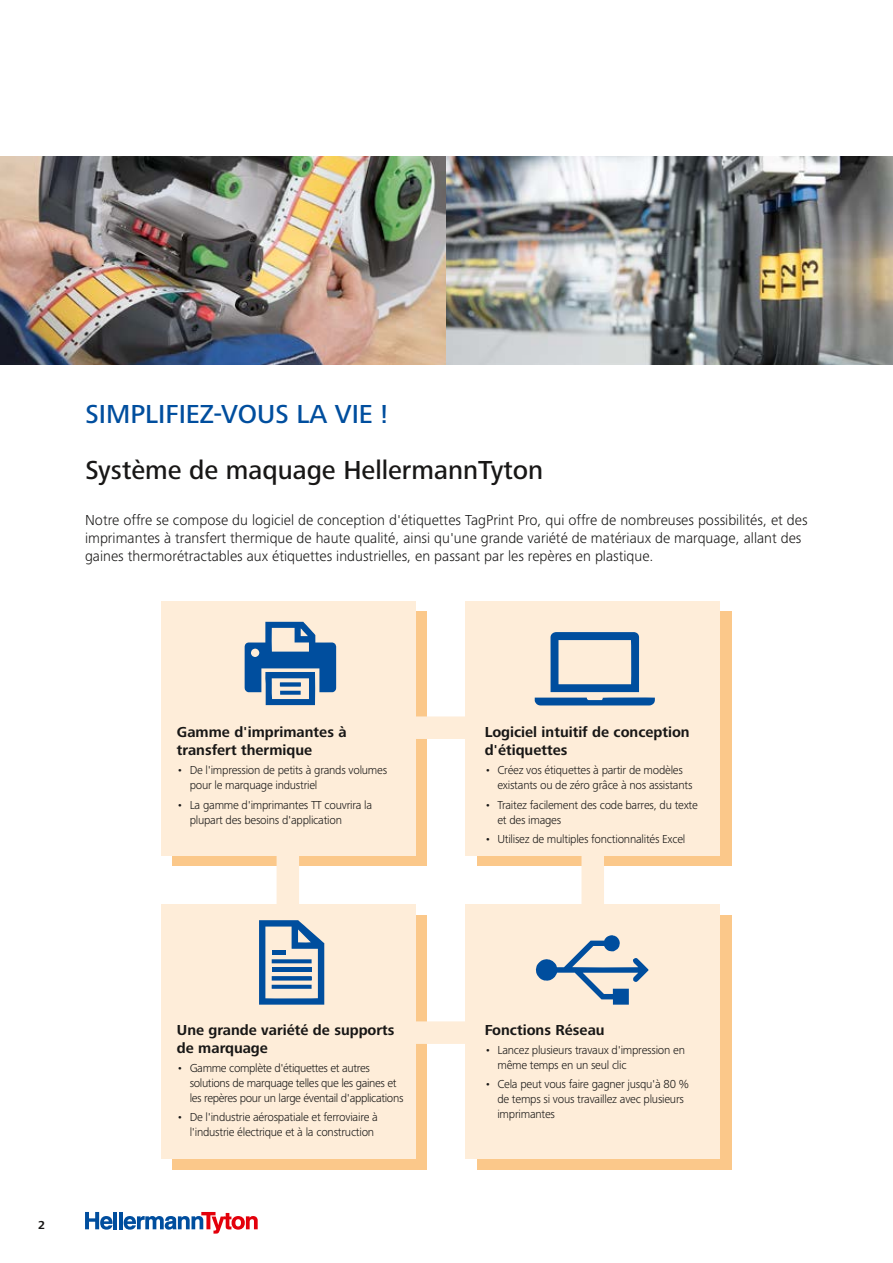
<style>
.page{position:relative;width:893px;height:1263px;background:#fff}
.page>*{position:absolute;margin:0;border:0;box-sizing:border-box;transform-origin:0 0}
.t1{font:500 27px "Frutiger Next LTW1 G";color:#181716}
.t2{font:500 27px "Frutiger Next LTW1 G";color:#004e9e}
.t3{font:300 15px/18px "Frutiger Next LTW1 G";color:#181716}
.t4{font:700 15px/18px "Frutiger Next LTW1 G";color:#181716}
.t5{font:300 12px/15px "Frutiger Next LTW1 G";letter-spacing:-.02em;color:#181716}
.t6{font:700 12px "Frutiger Next LTW1 G";color:#181716}
</style>
<div class="page">
<hr style="left:114px;top:1212px;width:3px;height:17px;background:#004e9e">
<hr style="left:119px;top:1212px;width:4px;height:17px;background:#004e9e">
<svg style="left:85px;top:1212px;width:28px;height:17px"></svg>
<svg style="left:124px;top:1212px;width:134px;height:21px"></svg>
<img style="left:0;top:156px;width:893px;height:209px">
<div style="left:477px;top:611px;width:255px;height:255px;background:#fbc88a"></div>
<div style="left:172px;top:611px;width:255px;height:255px;background:#fbc88a"></div>
<div style="left:172px;top:915px;width:255px;height:255px;background:#fbc88a"></div>
<div style="left:477px;top:915px;width:255px;height:255px;background:#fbc88a"></div>
<div style="left:465px;top:601px;width:255px;height:255px;background:#feedd9"></div>
<div style="left:161px;top:601px;width:255px;height:255px;background:#feedd9"></div>
<div style="left:161px;top:904px;width:255px;height:255px;background:#feedd9"></div>
<div style="left:465px;top:904px;width:255px;height:255px;background:#feedd9"></div>
<svg style="left:266px;top:705px;width:349px;height:339px"></svg>
<svg style="left:259px;top:920px;width:65px;height:85px"></svg>
<hr style="left:272px;top:951px;width:13px;height:4px;background:#004e9e">
<svg style="left:536px;top:935px;width:113px;height:70px"></svg>
<svg style="left:245px;top:622px;width:91px;height:83px"></svg>
<svg style="left:535px;top:632px;width:120px;height:73px"></svg>
<h1 class="t2" style="left:85px;top:399px;width:304px">SIMPLIFIEZ-VOUS LA VIE !</h1>
<h1 class="t1" style="left:85px;top:454px;width:460px">Système de maquage HellermannTyton</h1>
<p class="t3" style="left:85px;top:511px;width:724px">Notre offre se compose du logiciel de conception d'étiquettes TagPrint Pro, qui offre de nombreuses possibilités, et des imprimantes à transfert thermique de haute qualité, ainsi qu'une grande variété de matériaux de marquage, allant des gaines thermorétractables aux étiquettes industrielles, en passant par les repères en plastique.</p>
<p class="t4" style="left:177px;top:723px;width:171px">Gamme d'imprimantes à transfert thermique</p>
<p class="t5" style="left:190px;top:763px;width:199px;text-indent:-13px">• De l'impression de petits à grands volumes pour le marquage industriel</p>
<p class="t5" style="left:190px;top:797px;width:184px;text-indent:-13px">• La gamme d'imprimantes TT couvrira la plupart des besoins d'application</p>
<p class="t4" style="left:485px;top:723px;width:207px">Logiciel intuitif de conception d'étiquettes</p>
<p class="t5" style="left:497px;top:763px;width:197px;text-indent:-13px">• Créez vos étiquettes à partir de modèles existants ou de zéro grâce à nos assistants</p>
<p class="t5" style="left:497px;top:797px;width:202px;text-indent:-13px">• Traitez facilement des code barres, du texte et des images</p>
<p class="t5" style="left:485px;top:831px;width:202px">• Utilisez de multiples fonctionnalités Excel</p>
<p class="t6" style="left:38px;top:1218px;width:9px">2</p>
<p class="t4" style="left:177px;top:1021px;width:219px">Une grande variété de supports de marquage</p>
<p class="t5" style="left:190px;top:1060px;width:215px;text-indent:-13px">• Gamme complète d'étiquettes et autres solutions de marquage telles que les gaines et les repères pour un large éventail d'applications</p>
<p class="t5" style="left:177px;top:1109px;width:202px;text-align:right">• De l'industrie aérospatiale et ferroviaire à l'industrie électrique et à la construction</p>
<p class="t4" style="left:485px;top:1021px;width:121px">Fonctions Réseau</p>
<p class="t5" style="left:497px;top:1042px;width:189px;text-indent:-13px">• Lancez plusieurs travaux d'impression en même temps en un seul clic</p>
<p class="t5" style="left:497px;top:1076px;width:193px;text-indent:-13px">• Cela peut vous faire gagner jusqu'à 80 % de temps si vous travaillez avec plusieurs imprimantes</p>
</div>
